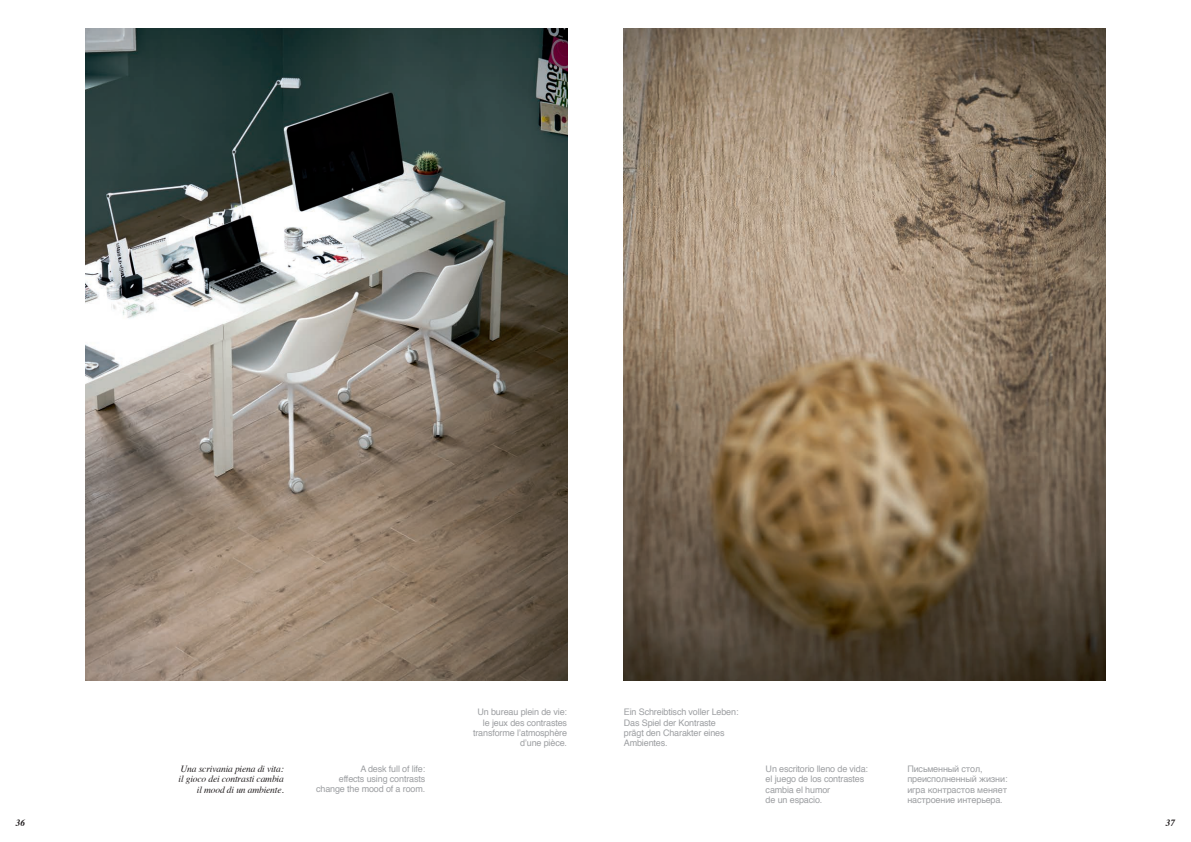
<style>
.page{position:relative;width:1191px;height:842px;background:#fff}
.page>*{position:absolute;margin:0;border:0;box-sizing:border-box;transform-origin:0 0}
.t1{font:italic 9.5px/10.5px "Times";letter-spacing:-.015em;color:#231f20;text-align:right}
.t2{font:italic 700 9.5px "Times";color:#231f20}
.t3{font:9px/10.2px "Helvetica";letter-spacing:-.015em;color:#9d9fa2}
</style>
<div class="page">
<img style="left:85px;top:28px;width:482px;height:652px">
<img style="left:624px;top:28px;width:482px;height:652px">
<p class="t1" style="left:179px;top:763px;width:107px">Una scrivania piena di vita: il gioco dei contrasti cambia il mood di un ambiente.</p>
<p class="t3" style="left:316px;top:763px;width:111px;text-align:right">A desk full of life:<br>effects using contrasts change the mood of a room.</p>
<p class="t3" style="left:473px;top:707px;width:96px;text-align:right">Un bureau plein de vie: le jeux des contrastes transforme l’atmosphère d’une pièce.</p>
<p class="t3" style="left:624px;top:707px;width:116px">Ein Schreibtisch voller Leben:<br>Das Spiel der Kontraste<br>prägt den Charakter eines<br>Ambientes.</p>
<p class="t3" style="left:765px;top:764px;width:104px">Un escritorio lleno de vida: el juego de los contrastes cambia el humor<br>de un espacio.</p>
<p class="t3" style="left:907px;top:764px;width:102px">Письменный стол, преисполненный жизни: игра контрастов меняет настроение интерьера.</p>
<p class="t2" style="left:16px;top:814px;width:11px">36</p>
<p class="t2" style="left:1165px;top:814px;width:11px">37</p>
</div>
